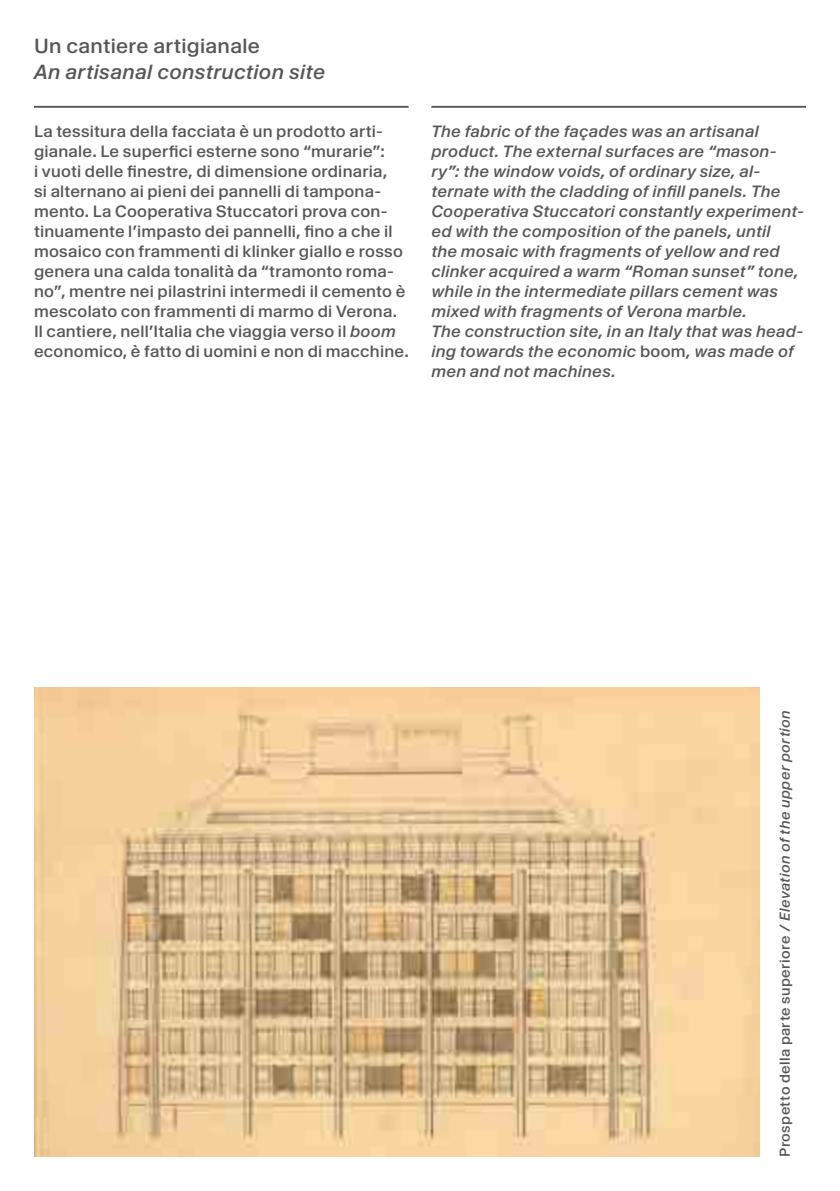
<style>
.page{position:relative;width:840px;height:1191px;background:#fff}
.page>*{position:absolute;margin:0;border:0;box-sizing:border-box;transform-origin:0 0}
.t1{font:20px "KMR Waldenburg Halbfett Kursiv";letter-spacing:.02em;color:#575756}
.t2{font:20px "KMR Waldenburg Halbfett";letter-spacing:.015em;color:#575756}
.t3{font:16px/20px "KMR Waldenburg Halbfett";letter-spacing:.015em;color:#575756}
.t4{font:16px/20px "KMR Waldenburg Halbfett Kursiv";letter-spacing:.015em;color:#575756}
.t5{font:14px "KMR Waldenburg Halbfett";letter-spacing:.03em;color:#575756}
.s1{font-family:"KMR Waldenburg Halbfett Kursiv"}
.s2{font-family:"KMR Waldenburg Halbfett"}
</style>
<div class="page">
<hr style="left:34px;top:106px;width:374px;height:2px;background:#575756">
<hr style="left:431px;top:106px;width:374px;height:2px;background:#575756">
<img style="left:34px;top:688px;width:725px;height:469px">
<p class="t2" style="left:34px;top:33px;width:227px">Un cantiere artigianale</p>
<p class="t1" style="left:34px;top:59px;width:292px">An artisanal construction site</p>
<p class="t3" style="left:34px;top:121px;width:376px">La tessitura della facciata è un prodotto arti&shy;gianale. Le superfici esterne sono “murarie”:<br>i vuoti delle finestre, di dimensione ordinaria,<br>si alternano ai pieni dei pannelli di tampona&shy;mento. La Cooperativa Stuccatori prova con&shy;tinuamente l’impasto dei pannelli, fino a che il mosaico con frammenti di klinker giallo e rosso genera una calda tonalità da “tramonto roma&shy;no”, mentre nei pilastrini intermedi il cemento è mescolato con frammenti di marmo di Verona.<br>Il cantiere, nell’Italia che viaggia verso il <span class="s1">boom </span>economico, è fatto di uomini e non di macchine.</p>
<p class="t4" style="left:431px;top:121px;width:374px">The fabric of the façades was an artisanal product. The external surfaces are “mason&shy;ry”: the window voids, of ordinary size, al&shy;ternate with the cladding of infill panels. The Cooperativa Stuccatori constantly experiment&shy;ed with the composition of the panels, until<br>the mosaic with fragments of yellow and red clinker acquired a warm “Roman sunset” tone, while in the intermediate pillars cement was mixed with fragments of Verona marble.<br>The construction site, in an Italy that was head&shy;ing towards the economic <span class="s2">boom</span>, was made of men and not machines.</p>
<p class="t5" style="left:775px;top:1157px;width:448px;rotate:-90deg">Prospetto della parte superiore / <span class="s1">Elevation of the upper portion</span></p>
</div>
